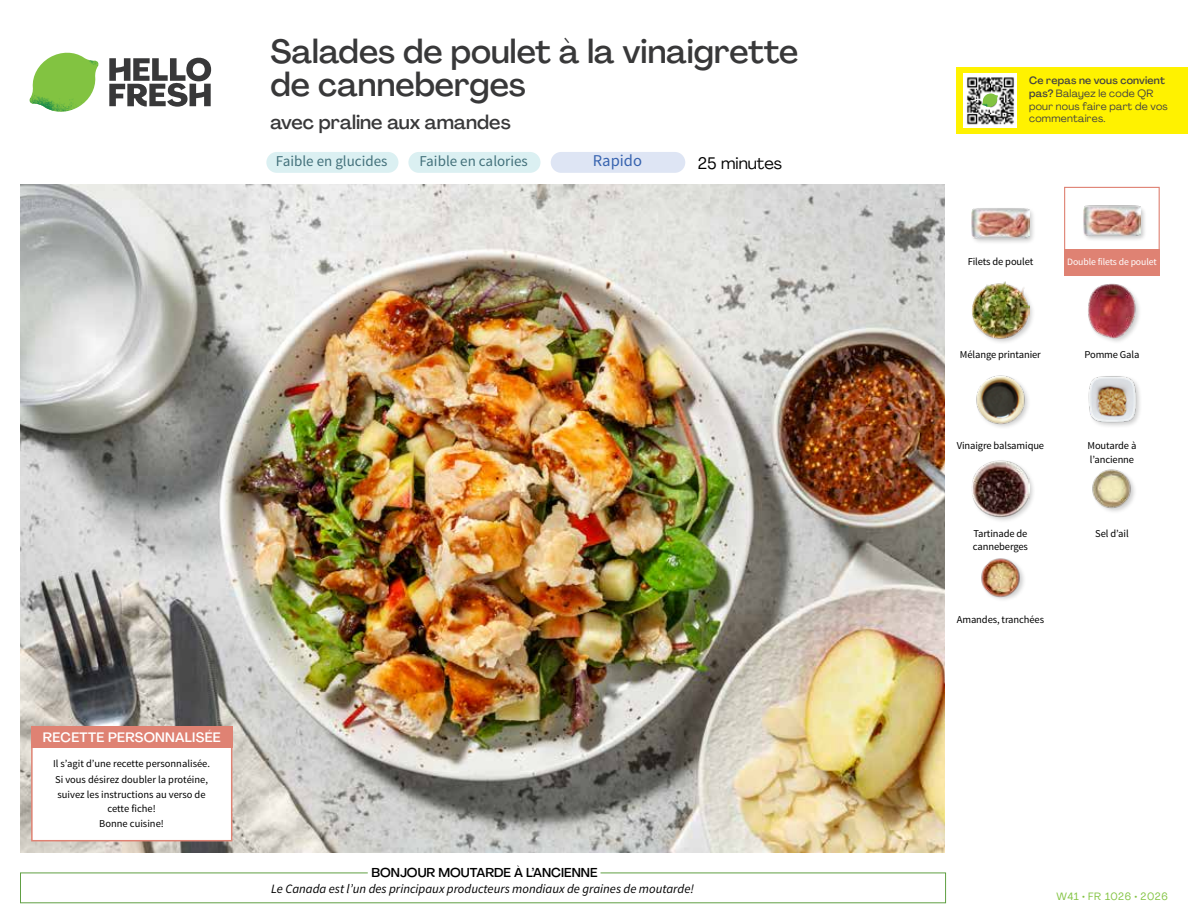
<style>
.page{position:relative;width:1188px;height:918px;background:#fff}
.page>*{position:absolute;margin:0;border:0;box-sizing:border-box;transform-origin:0 0}
.t1{font:500 33px/33px "Agrandir";color:#383839}
.t2{font:500 19.5px "Agrandir";color:#383839}
.t3{font:16.5px "Agrandir";color:#000}
.t4{font:16.5px "Source Sans Pro";color:#3763af}
.t5{font:15px "Source Sans Pro";color:#43717b}
.t6{font:500 13.5px "Agrandir";letter-spacing:.02em;color:#fff}
.t7{font:italic 12.75px "Source Sans Pro";color:#000}
.t8{font:500 12.75px "Agrandir";color:#000}
.t9{font:10.5px/15.6px "Source Sans Pro";letter-spacing:-.01em;color:#000}
.t10{font:10.5px/12.8px "Agrandir";letter-spacing:.02em;color:#414042}
.t11{font:10.5px "Agrandir";letter-spacing:.05em;color:#82c341}
.t12{font:9.75px "Source Sans Pro";letter-spacing:-.01em;color:#fff}
.s1{font-weight:500}
</style>
<div class="page">
<svg style="left:109px;top:57px;width:102px;height:50px"></svg>
<svg style="left:34px;top:53px;width:62px;height:40px"></svg>
<img style="left:67px;top:53px;width:32px;height:26px">
<img style="left:33px;top:75px;width:59px;height:11px">
<img style="left:29px;top:79px;width:61px;height:33px">
<img style="left:65px;top:86px;width:27px;height:25px">
<div style="left:20px;top:873px;width:926px;height:30px;border:1px solid #609f43"></div>
<div style="left:368px;top:865px;width:233px;height:15px;background:#fff"></div>
<img style="left:21px;top:184px;width:924px;height:668px">
<div style="left:551px;top:152px;width:134px;height:21px;background:#dee5f4;border-radius:10px"></div>
<div style="left:266px;top:152px;width:132px;height:21px;background:#dbf0f2;border-radius:10px"></div>
<div style="left:408px;top:152px;width:133px;height:21px;background:#dbf0f2;border-radius:10px"></div>
<img style="left:981px;top:558px;width:43px;height:42px">
<img style="left:1092px;top:469px;width:43px;height:43px">
<div style="left:971px;top:459px;width:65px;height:64px;background:#000;opacity:.2"></div>
<img style="left:972px;top:460px;width:57px;height:57px">
<img style="left:1088px;top:376px;width:52px;height:50px">
<img style="left:976px;top:375px;width:53px;height:52px">
<div style="left:1087px;top:283px;width:55px;height:61px;background:#000;opacity:.2"></div>
<img style="left:1087px;top:283px;width:54px;height:56px">
<div style="left:971px;top:281px;width:64px;height:64px;background:#000;opacity:.2"></div>
<img style="left:972px;top:282px;width:57px;height:57px">
<div style="left:1082px;top:204px;width:65px;height:38px;background:#000;opacity:.2"></div>
<img style="left:1083px;top:204px;width:58px;height:38px">
<div style="left:970px;top:206px;width:66px;height:39px;background:#000;opacity:.2"></div>
<img style="left:972px;top:206px;width:57px;height:39px">
<div style="left:1064px;top:187px;width:96px;height:72px;border:1px solid #df8273"></div>
<div style="left:1064px;top:249px;width:96px;height:27px;background:#df8273"></div>
<div style="left:31px;top:726px;width:201px;height:115px;background:#fff;border:2px solid #df8273"></div>
<div style="left:31px;top:726px;width:202px;height:22px;background:#df8273"></div>
<div style="left:956px;top:67px;width:232px;height:67px;background:#fff200"></div>
<img style="left:964px;top:74px;width:52px;height:54px">
<svg style="left:982px;top:93px;width:16px;height:14px"></svg>
<h1 class="t1" style="left:271px;top:35px;width:529px">Salades de poulet à la vinaigrette de canneberges</h1>
<h2 class="t2" style="left:271px;top:110px;width:242px">avec praline aux amandes</h2>
<h3 class="t5" style="left:276px;top:151px;width:113px">Faible en glucides</h3>
<h3 class="t5" style="left:419px;top:151px;width:110px">Faible en calories</h3>
<h3 class="t3" style="left:698px;top:153px;width:86px">25 minutes</h3>
<h3 class="t4" style="left:593px;top:151px;width:51px">Rapido</h3>
<p class="t6" style="left:43px;top:729px;width:179px">RECETTE PERSONNALISÉE</p>
<p class="t9" style="left:53px;top:756px;width:158px">Il s’agit d’une recette personnalisée.<br>Si vous désirez doubler la protéine, suivez les instructions au verso de</p>
<p class="t9" style="left:99px;top:801px;width:66px;text-align:center">cette fiche!<br>Bonne cuisine!</p>
<p class="t8" style="left:372px;top:864px;width:227px">BONJOUR MOUTARDE À L’ANCIENNE</p>
<p class="t7" style="left:271px;top:881px;width:424px">Le Canada est l’un des principaux producteurs mondiaux de graines de moutarde!</p>
<p class="t10" style="left:1029px;top:74px;width:140px"><span class="s1">Ce repas ne vous convient pas?</span> Balayez le code QR pour nous faire part de vos commentaires.</p>
<p class="t9" style="left:968px;top:254px;width:67px">Filets de poulet</p>
<p class="t12" style="left:1067px;top:256px;width:91px">Double filets de poulet</p>
<p class="t9" style="left:960px;top:346px;width:82px">Mélange printanier</p>
<p class="t9" style="left:1084px;top:346px;width:57px">Pomme Gala</p>
<p class="t9" style="left:957px;top:438px;width:89px">Vinaigre balsamique</p>
<p class="t9" style="left:1088px;top:439px;width:50px;line-height:13.5px">Moutarde à l’ancienne</p>
<p class="t9" style="left:973px;top:527px;width:57px;line-height:13.5px">Tartinade de canneberges</p>
<p class="t9" style="left:1095px;top:526px;width:35px">Sel d’ail</p>
<p class="t9" style="left:957px;top:612px;width:89px">Amandes, tranchées</p>
<p class="t11" style="left:1056px;top:890px;width:113px">W41 • FR 1026 • 2026</p>
</div>
